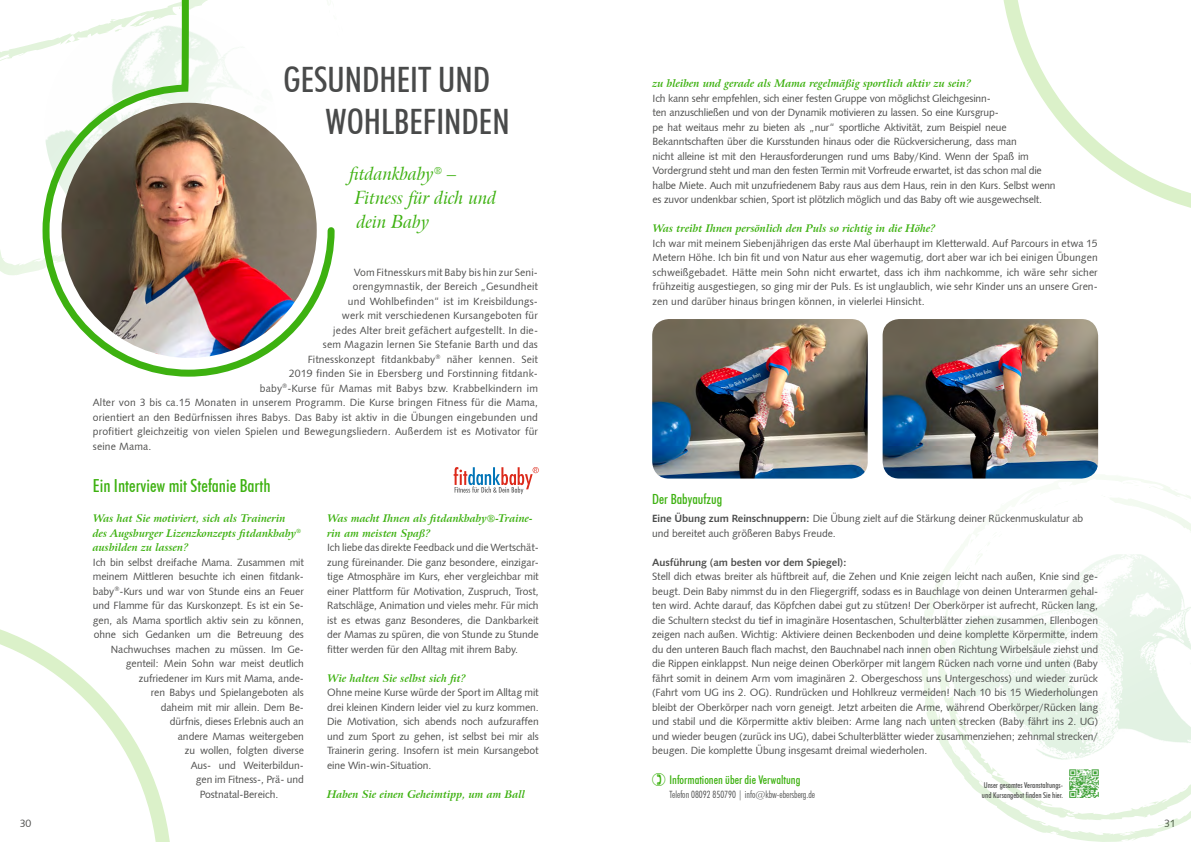
<style>
.page{position:relative;width:1191px;height:842px;background:#fff}
.page>*{position:absolute;margin:0;border:0;box-sizing:border-box;transform-origin:0 0}
.t1{font:500 condensed 35px/42px "Futura BT";color:#494a4a}
.t2{font:italic 18px/24px "Arrus BT";letter-spacing:-.01em;color:#3db110}
.t3{font:500 condensed 18px "Futura BT";color:#3db110}
.t4{font:500 condensed 14px "Futura BT";color:#3db110}
.t5{font:500 condensed 12px "Futura BT";color:#3db110}
.t6{font:10.5px/14.5px "Humanist 531 BT Roman A";letter-spacing:-.01em;color:#4d4d4c;text-align:justify}
.t7{font:10.5px "Humanist 531 BT Roman A";letter-spacing:.01em;color:#4d4d4c}
.t8{font:italic 700 10.5px/14.5px "Arrus BT";color:#3db110}
.t9{font:10.5px "Humanist 531 BT Bold A";letter-spacing:-.01em;color:#4d4d4c}
.t10{font:300 condensed 10px "Futura BT";color:#494a4a}
.t11{font:500 condensed 8px/9.6px "Futura BT";color:#4d4d4c}
.s1{font-family:"Humanist 531 BT Bold A";color:#494a4a}
</style>
<div class="page">
<svg style="left:0;top:629px;width:170px;height:213px"></svg>
<svg style="left:921px;top:475px;width:267px;height:367px"></svg>
<svg style="left:927px;top:621px;width:3px;height:9px"></svg>
<svg style="left:1169px;top:488px;width:21px;height:9px"></svg>
<svg style="left:1115px;top:475px;width:26px;height:11px"></svg>
<svg style="left:1064px;top:482px;width:8px;height:5px"></svg>
<svg style="left:938px;top:497px;width:253px;height:323px"></svg>
<svg style="left:1069px;top:811px;width:8px;height:4px"></svg>
<svg style="left:951px;top:502px;width:71px;height:98px"></svg>
<svg style="left:939px;top:625px;width:11px;height:23px"></svg>
<svg style="left:946px;top:686px;width:5px;height:7px"></svg>
<svg style="left:963px;top:738px;width:11px;height:12px"></svg>
<svg style="left:1100px;top:495px;width:12px;height:2px"></svg>
<svg style="left:1181px;top:788px;width:4px;height:3px"></svg>
<svg style="left:0;top:42px;width:39px;height:233px"></svg>
<img style="left:39px;top:0;width:296px;height:377px">
<img style="left:1069px;top:769px;width:29px;height:29px">
<svg style="left:1003px;top:0;width:188px;height:208px"></svg>
<img style="left:652px;top:319px;width:215px;height:160px">
<img style="left:882px;top:319px;width:216px;height:160px">
<svg style="left:453px;top:467px;width:86px;height:27px"></svg>
<h1 class="t1" style="left:325px;top:58px;width:186px;text-indent:-42px">Gesundheit und<br>Wohlbefinden</h1>
<h2 class="t2" style="left:350px;top:162px;width:148px">fitdankbaby<sup>®</sup> –<br>Fitness für dich und dein Baby</h2>
<p class="t7" style="left:354px;top:265px;width:186px">Vom Fitnesskurs mit Baby bis hin zur Seni-</p>
<p class="t7" style="left:353px;top:280px;width:187px">orengymnastik, der Bereich „Gesundheit</p>
<p class="t7" style="left:348px;top:294px;width:192px">und Wohlbefinden“ ist im Kreisbildungs-</p>
<p class="t7" style="left:342px;top:309px;width:198px">werk mit verschiedenen Kursangeboten für</p>
<p class="t7" style="left:333px;top:323px;width:207px">jedes Alter breit gefächert aufgestellt. In die-</p>
<p class="t7" style="left:323px;top:338px;width:216px">sem Magazin lernen Sie Stefanie Barth und das</p>
<p class="t7" style="left:308px;top:352px;width:232px">Fitnesskonzept fitdankbaby<sup>®</sup> näher kennen. Seit</p>
<p class="t7" style="left:289px;top:367px;width:251px">2019 finden Sie in Ebersberg und Forstinning fitdank-</p>
<p class="t7" style="left:260px;top:381px;width:280px">baby<sup>®</sup>-Kurse für Mamas mit Babys bzw. Krabbelkindern im</p>
<p class="t7" style="left:93px;top:396px;width:447px">Alter von 3 bis ca.15 Monaten in unserem Programm. Die Kurse bringen Fitness für die Mama,</p>
<p class="t7" style="left:93px;top:410px;width:447px">orientiert an den Bedürfnissen ihres Babys. Das Baby ist aktiv in die Übungen eingebunden und</p>
<p class="t7" style="left:93px;top:425px;width:447px">profitiert gleichzeitig von vielen Spielen und Bewegungsliedern. Außerdem ist es Motivator für</p>
<p class="t7" style="left:93px;top:439px;width:60px">seine Mama.</p>
<h2 class="t3" style="left:93px;top:475px;width:179px">Ein Interview mit Stefanie Barth</h2>
<p class="t8" style="left:93px;top:511px;width:210px">Was hat Sie motiviert, sich als Trainerin des Augsburger Lizenzkonzepts fitdankbaby<sup>® </sup>ausbilden zu lassen?</p>
<p class="t6" style="left:93px;top:554px;width:213px">Ich bin selbst dreifache Mama. Zusammen mit</p>
<p class="t6" style="left:93px;top:569px;width:213px">meinem Mittleren besuchte ich einen fitdank-</p>
<p class="t6" style="left:93px;top:583px;width:213px">baby<sup>®</sup>-Kurs und war von Stunde eins an Feuer</p>
<p class="t6" style="left:93px;top:598px;width:213px">und Flamme für das Kurskonzept. Es ist ein Se-</p>
<p class="t6" style="left:93px;top:612px;width:213px">gen, als Mama sportlich aktiv sein zu können,</p>
<p class="t6" style="left:94px;top:627px;width:212px">ohne sich Gedanken um die Betreuung des</p>
<p class="t6" style="left:111px;top:641px;width:195px">Nachwuchses machen zu müssen. Im Ge-</p>
<p class="t6" style="left:126px;top:656px;width:180px">genteil: Mein Sohn war meist deutlich</p>
<p class="t6" style="left:139px;top:670px;width:167px">zufriedener im Kurs mit Mama, ande-</p>
<p class="t6" style="left:151px;top:685px;width:155px">ren Babys und Spielangeboten als</p>
<p class="t6" style="left:161px;top:699px;width:145px">daheim mit mir allein. Dem Be-</p>
<p class="t6" style="left:170px;top:714px;width:136px">dürfnis, dieses Erlebnis auch an</p>
<p class="t6" style="left:178px;top:728px;width:128px">andere Mamas weitergeben</p>
<p class="t6" style="left:185px;top:743px;width:121px">zu wollen, folgten diverse</p>
<p class="t6" style="left:191px;top:757px;width:115px">Aus- und Weiterbildun-</p>
<p class="t6" style="left:196px;top:772px;width:109px">gen im Fitness-, Prä- und</p>
<p class="t6" style="left:200px;top:786px;width:80px">Postnatal-Bereich.</p>
<p class="t8" style="left:327px;top:511px;width:207px">Was macht Ihnen als fitdankbaby®-Traine&shy;rin am meisten Spaß?</p>
<p class="t6" style="left:327px;top:540px;width:213px">Ich liebe das direkte Feedback und die Wertschät&shy;zung füreinander. Die ganz besondere, einzigar&shy;tige Atmosphäre im Kurs, eher vergleichbar mit einer Plattform für Motivation, Zuspruch, Trost, Ratschläge, Animation und vieles mehr. Für mich ist es etwas ganz Besonderes, die Dankbarkeit der Mamas zu spüren, die von Stunde zu Stunde fitter werden für den Alltag mit ihrem Baby.</p>
<p class="t8" style="left:327px;top:671px;width:140px">Wie halten Sie selbst sich fit?</p>
<p class="t6" style="left:327px;top:685px;width:213px">Ohne meine Kurse würde der Sport im Alltag mit drei kleinen Kindern leider viel zu kurz kommen.<br>Die Motivation, sich abends noch aufzuraffen und zum Sport zu gehen, ist selbst bei mir als Trainerin gering. Insofern ist mein Kursangebot eine Win-win-Situation.</p>
<p class="t8" style="left:327px;top:787px;width:199px">Haben Sie einen Geheimtipp, um am Ball</p>
<p class="t8" style="left:652px;top:76px;width:320px">zu bleiben und gerade als Mama regelmäßig sportlich aktiv zu sein?</p>
<p class="t6" style="left:652px;top:90px;width:405px;text-align:left">Ich kann sehr empfehlen, sich einer festen Gruppe von möglichst Gleichgesinn-<br>ten anzuschließen und von der Dynamik motivieren zu lassen. So eine Kursgrup-<br>pe hat weitaus mehr zu bieten als „nur“ sportliche Aktivität, zum Beispiel neue Bekanntschaften über die Kursstunden hinaus oder die Rückversicherung, dass man<br>nicht alleine ist mit den Herausforderungen rund ums Baby/Kind. Wenn der Spaß im Vordergrund steht und man den festen Termin mit Vorfreude erwartet, ist das schon mal die halbe Miete. Auch mit unzufriedenem Baby raus aus dem Haus, rein in den Kurs. Selbst wenn es zuvor undenkbar schien, Sport ist plötzlich möglich und das Baby oft wie ausgewechselt.</p>
<p class="t8" style="left:652px;top:221px;width:284px">Was treibt Ihnen persönlich den Puls so richtig in die Höhe?</p>
<p class="t6" style="left:652px;top:235px;width:447px">Ich war mit meinem Siebenjährigen das erste Mal überhaupt im Kletterwald. Auf Parcours in etwa 15<br>Metern Höhe. Ich bin fit und von Natur aus eher wagemutig, dort aber war ich bei einigen Übungen schweißgebadet. Hätte mein Sohn nicht erwartet, dass ich ihm nachkomme, ich wäre sehr sicher frühzeitig ausgestiegen, so ging mir der Puls. Es ist unglaublich, wie sehr Kinder uns an unsere Gren&shy;zen und darüber hinaus bringen können, in vielerlei Hinsicht.</p>
<h3 class="t4" style="left:652px;top:490px;width:71px">Der Babyaufzug</h3>
<p class="t6" style="left:652px;top:511px;width:433px"><span class="s1">Eine Übung zum Reinschnuppern:</span> Die Übung zielt auf die Stärkung deiner Rückenmuskulatur ab und bereitet auch größeren Babys Freude.</p>
<p class="t9" style="left:652px;top:555px;width:196px">Ausführung (am besten vor dem Spiegel):</p>
<p class="t6" style="left:652px;top:569px;width:447px">Stell dich etwas breiter als hüftbreit auf, die Zehen und Knie zeigen leicht nach außen, Knie sind ge&shy;beugt. Dein Baby nimmst du in den Fliegergriff, sodass es in Bauchlage von deinen Unterarmen gehal&shy;ten wird. Achte darauf, das Köpfchen dabei gut zu stützen! Der Oberkörper ist aufrecht, Rücken lang, die Schultern steckst du tief in imaginäre Hosentaschen, Schulterblätter ziehen zusammen, Ellenbogen zeigen nach außen. Wichtig: Aktiviere deinen Beckenboden und deine komplette Körpermitte, indem du den unteren Bauch flach machst, den Bauchnabel nach innen oben Richtung Wirbelsäule ziehst und die Rippen einklappst. Nun neige deinen Oberkörper mit langem Rücken nach vorne und unten (Baby fährt somit in deinem Arm vom imaginären 2. Obergeschoss uns Untergeschoss) und wieder zurück (Fahrt vom UG ins 2. OG). Rundrücken und Hohlkreuz vermeiden! Nach 10 bis 15 Wiederholungen bleibt der Oberkörper nach vorn geneigt. Jetzt arbeiten die Arme, während Oberkörper/Rücken lang und stabil und die Körpermitte aktiv bleiben: Arme lang nach unten strecken (Baby fährt ins 2. UG) und wieder beugen (zurück ins UG), dabei Schulterblätter wieder zusammenziehen; zehnmal strecken/ beugen. Die komplette Übung insgesamt dreimal wiederholen.</p>
<p class="t5" style="left:669px;top:772px;width:132px">Informationen über die Verwaltung</p>
<p class="t10" style="left:669px;top:788px;width:147px">Telefon 08092 850790 | info@kbw-ebersberg.de</p>
<p class="t11" style="left:982px;top:780px;width:83px">Unser gesamtes Veranstaltungs&shy;und Kursangebot finden Sie hier.</p>
<p class="t6" style="left:20px;top:815px;width:13px">30</p>
<p class="t6" style="left:1164px;top:815px;width:13px">31</p>
</div>
